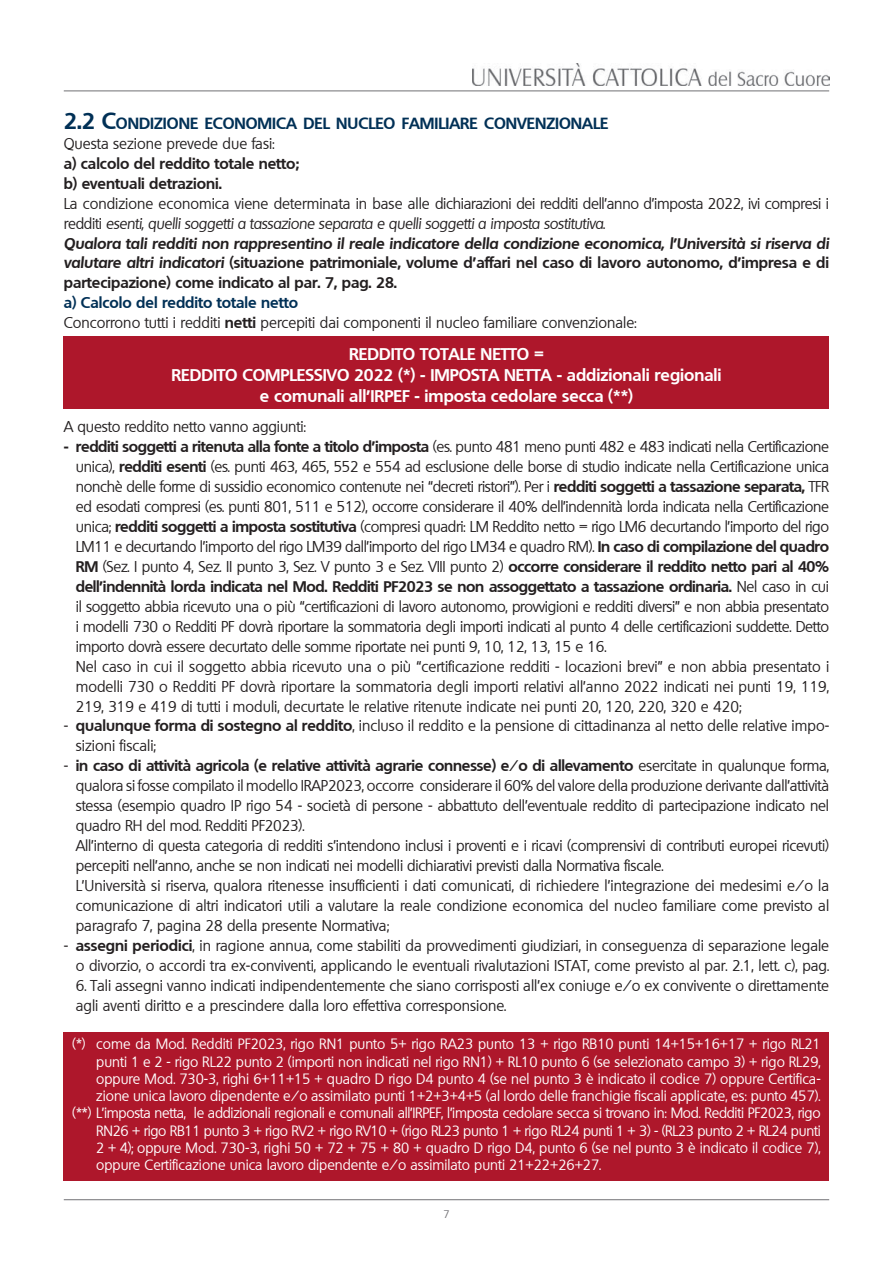
<style>
.page{position:relative;width:893px;height:1263px;background:#fff}
.page>*{position:absolute;margin:0;border:0;box-sizing:border-box;transform-origin:0 0}
.t1{font:700 16.5px "Quebec";color:#fff}
.t2{font:700 15.75px "Quebec";color:#003056}
.t3{font:15px/20px "Quebec";color:#231f20;text-align:justify}
.t4{font:italic 700 15px/20px "Quebec";color:#231f20;text-align:justify}
.t5{font:15px/20px "Quebec";letter-spacing:-.02em;color:#231f20}
.t6{font:700 15px "Quebec";color:#231f20}
.t7{font:700 15px "Quebec";color:#003056}
.t8{font:14.25px/17.2px "Quebec";color:#fff;text-align:justify}
.t9{font:10.5px "Quebec";color:#717074}
.s1{font-size:22.5px}
.s2{font-style:italic}
.s3{font-style:normal}
.s4{font-weight:700}
</style>
<div class="page">
<hr style="left:64px;top:91px;width:765px;height:1px;background:#717074">
<img style="left:472px;top:64px;width:357px;height:21px">
<hr style="left:64px;top:1199px;width:765px;height:1px;background:#717074">
<div style="left:64px;top:336px;width:765px;height:72px;background:#ae172b"></div>
<div style="left:64px;top:1032px;width:765px;height:149px;background:#ae172b"></div>
<p class="t2" style="left:64px;top:113px;width:546px"><span class="s1">2.2 C</span>ONDIZIONE ECONOMICA DEL NUCLEO FAMILIARE CONVENZIONALE</p>
<p class="t3" style="left:64px;top:133px;width:213px">Questa sezione prevede due fasi:</p>
<p class="t6" style="left:64px;top:153px;width:237px">a) calcolo del reddito totale netto;</p>
<p class="t6" style="left:64px;top:173px;width:160px">b) eventuali detrazioni.</p>
<p class="t5" style="left:64px;top:193px;width:767px">La condizione economica viene determinata in base alle dichiarazioni dei redditi dell’anno d’imposta 2022, ivi compresi i redditi <span class="s2">esenti, quelli soggetti a tassazione separata e quelli soggetti a imposta sostitutiva</span>.</p>
<p class="t4" style="left:64px;top:233px;width:767px">Qualora tali redditi non rappresentino il reale indicatore della condizione economica, l’Università si riserva di valutare altri indicatori <span class="s3">(situazione patrimoniale, volume d’affari nel caso di lavoro autonomo, d’impresa e di partecipazione) come indicato al par. 7, pag. 28.</span></p>
<p class="t7" style="left:64px;top:293px;width:236px">a) Calcolo del reddito totale netto</p>
<p class="t3" style="left:64px;top:313px;width:575px">Concorrono tutti i redditi <span class="s4">netti</span> percepiti dai componenti il nucleo familiare convenzionale:</p>
<p class="t1" style="left:349px;top:343px;width:196px">REDDITO TOTALE NETTO =</p>
<p class="t1" style="left:171px;top:364px;width:552px">REDDITO COMPLESSIVO 2022 (*) - IMPOSTA NETTA - addizionali regionali</p>
<p class="t1" style="left:260px;top:385px;width:375px">e comunali all’IRPEF - imposta cedolare secca (**)</p>
<p class="t3" style="left:64px;top:417px;width:244px">A questo reddito netto vanno aggiunti:</p>
<p class="t3" style="left:76px;top:437px;width:755px;text-indent:-12px"><span class="s4">- redditi soggetti a ritenuta alla fonte a titolo d’imposta</span> (es. punto 481 meno punti 482 e 483 indicati nella Certificazione unica), <span class="s4">redditi esenti</span> (es. punti 463, 465, 552 e 554 ad esclusione delle borse di studio indicate nella Certificazione unica nonchè delle forme di sussidio economico contenute nei “decreti ristori”). Per i <span class="s4">redditi soggetti a tassazione separata,</span> TFR ed esodati compresi (es. punti 801, 511 e 512), occorre considerare il 40% dell’indennità lorda indicata nella Certificazione unica; <span class="s4">redditi soggetti a imposta sostitutiva</span> (compresi quadri: LM Reddito netto = rigo LM6 decurtando l’importo del rigo LM11 e decurtando l’importo del rigo LM39 dall’importo del rigo LM34 e quadro RM). <span class="s4">In caso di compilazione del quadro RM</span> (Sez. I punto 4, Sez. II punto 3, Sez. V punto 3 e Sez. VIII punto 2) <span class="s4">occorre considerare il reddito netto pari al 40% dell’indennità lorda indicata nel Mod. Redditi PF2023 se non assoggettato a tassazione ordinaria.</span> Nel caso in cui il soggetto abbia ricevuto una o più “certificazioni di lavoro autonomo, provvigioni e redditi diversi” e non abbia presentato i modelli 730 o Redditi PF dovrà riportare la sommatoria degli importi indicati al punto 4 delle certificazioni suddette. Detto importo dovrà essere decurtato delle somme riportate nei punti 9, 10, 12, 13, 15 e 16.</p>
<p class="t3" style="left:76px;top:656px;width:755px">Nel caso in cui il soggetto abbia ricevuto una o più “certificazione redditi - locazioni brevi” e non abbia presentato i modelli 730 o Redditi PF dovrà riportare la sommatoria degli importi relativi all’anno 2022 indicati nei punti 19, 119, 219, 319 e 419 di tutti i moduli, decurtate le relative ritenute indicate nei punti 20, 120, 220, 320 e 420;</p>
<p class="t3" style="left:76px;top:716px;width:755px;text-indent:-12px">- <span class="s4">qualunque forma di sostegno al reddito</span>, incluso il reddito e la pensione di cittadinanza al netto delle relative impo&shy;sizioni fiscali;</p>
<p class="t3" style="left:76px;top:756px;width:755px;text-indent:-12px">- <span class="s4">in caso di attività agricola (e relative attività agrarie connesse) e/o di allevamento</span> esercitate in qualunque forma, qualora si fosse compilato il modello IRAP2023, occorre considerare il 60% del valore della produzione derivante dall’attività stessa (esempio quadro IP rigo 54 - società di persone - abbattuto dell’eventuale reddito di partecipazione indicato nel quadro RH del mod. Redditi PF2023).</p>
<p class="t3" style="left:76px;top:836px;width:755px">All’interno di questa categoria di redditi s’intendono inclusi i proventi e i ricavi (comprensivi di contributi europei ricevuti) percepiti nell’anno, anche se non indicati nei modelli dichiarativi previsti dalla Normativa fiscale.</p>
<p class="t3" style="left:76px;top:876px;width:755px">L’Università si riserva, qualora ritenesse insufficienti i dati comunicati, di richiedere l’integrazione dei medesimi e/o la comunicazione di altri indicatori utili a valutare la reale condizione economica del nucleo familiare come previsto al paragrafo 7, pagina 28 della presente Normativa;</p>
<p class="t3" style="left:64px;top:935px;width:767px;text-align:right">- <span class="s4">assegni periodici</span>, in ragione annua, come stabiliti da provvedimenti giudiziari, in conseguenza di separazione legale o divorzio, o accordi tra ex-conviventi, applicando le eventuali rivalutazioni ISTAT, come previsto al par. 2.1, lett. c), pag.</p>
<p class="t3" style="left:76px;top:975px;width:755px">6. Tali assegni vanno indicati indipendentemente che siano corrisposti all’ex coniuge e/o ex convivente o direttamente agli aventi diritto e a prescindere dalla loro effettiva corresponsione.</p>
<p class="t8" style="left:96px;top:1035px;width:726px;text-indent:-24px">(*) come da Mod. Redditi PF2023, rigo RN1 punto 5+ rigo RA23 punto 13 + rigo RB10 punti 14+15+16+17 + rigo RL21 punti 1 e 2 - rigo RL22 punto 2 (importi non indicati nel rigo RN1) + RL10 punto 6 (se selezionato campo 3) + rigo RL29, oppure Mod. 730-3, righi 6+11+15 + quadro D rigo D4 punto 4 (se nel punto 3 è indicato il codice 7) oppure Certifica&shy;zione unica lavoro dipendente e/o assimilato punti 1+2+3+4+5 (al lordo delle franchigie fiscali applicate, es: punto 457).</p>
<p class="t8" style="left:96px;top:1104px;width:726px;text-indent:-24px">(**) L’imposta netta, le addizionali regionali e comunali all’IRPEF, l’imposta cedolare secca si trovano in: Mod. Redditi PF2023, rigo RN26 + rigo RB11 punto 3 + rigo RV2 + rigo RV10 + (rigo RL23 punto 1 + rigo RL24 punti 1 + 3) - (RL23 punto 2 + RL24 punti 2 + 4); oppure Mod. 730-3, righi 50 + 72 + 75 + 80 + quadro D rigo D4, punto 6 (se nel punto 3 è indicato il codice 7), oppure Certificazione unica lavoro dipendente e/o assimilato punti 21+22+26+27.</p>
<p class="t9" style="left:443px;top:1208px;width:8px">7</p>
</div>
